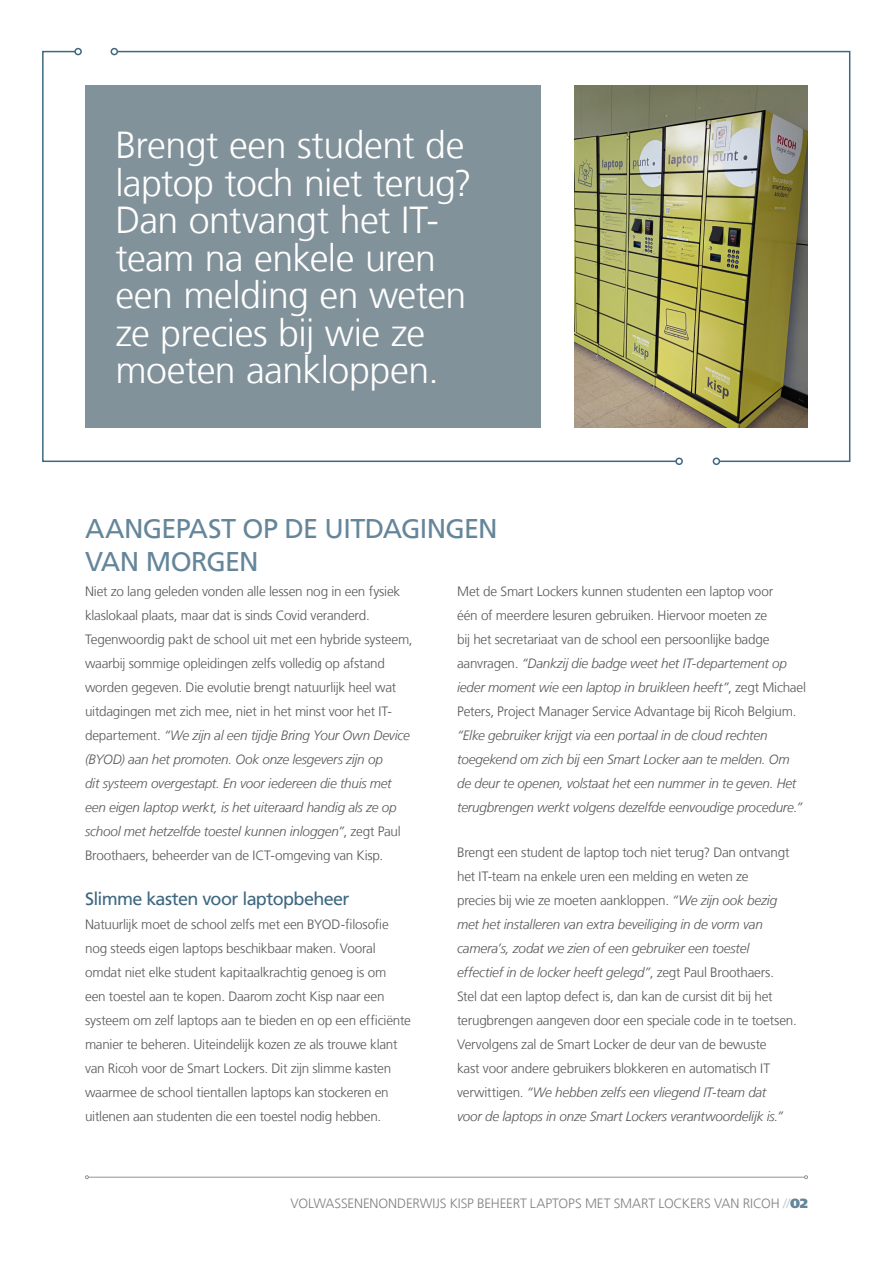
<style>
.page{position:relative;width:893px;height:1263px;background:#fff}
.page>*{position:absolute;margin:0;border:0;box-sizing:border-box;transform-origin:0 0}
.t1{font:300 37.5px/37.5px "Frutiger LT";letter-spacing:-.015em;color:#fff}
.t2{font:27px/33px "Frutiger LT";letter-spacing:-.025em;color:#65869a}
.t3{font:18px "Frutiger LT";letter-spacing:-.035em;color:#3e6880}
.t4{font:300 13.5px/24px "Frutiger LT";letter-spacing:-.015em;color:#57585a}
.t5{font:italic 300 13.5px/24px "Frutiger LT";letter-spacing:-.015em;color:#57585a}
.t6{font:300 13.5px "Frutiger LT";letter-spacing:-.01em;color:#808285}
.s1{font-style:italic}
.s2{color:#bac5cb}
.s3{font-weight:900;color:#65869a}
</style>
<div class="page">
<svg style="left:42px;top:50px;width:74px;height:413px"></svg>
<div style="left:74px;top:48px;width:8px;height:7px;border:2px solid #3e6880;border-radius:50%"></div>
<div style="left:675px;top:458px;width:8px;height:7px;border:2px solid #3e6880;border-radius:50%"></div>
<svg style="left:116px;top:50px;width:735px;height:413px"></svg>
<div style="left:713px;top:458px;width:7px;height:7px;border:2px solid #3e6880;border-radius:50%"></div>
<div style="left:111px;top:48px;width:7px;height:7px;border:2px solid #3e6880;border-radius:50%"></div>
<div style="left:85px;top:85px;width:455px;height:343px;background:#82929a"></div>
<hr style="left:88px;top:1177px;width:716px;height:1px;background:#808285">
<svg style="left:85px;top:1175px;width:4px;height:4px"></svg>
<svg style="left:804px;top:1175px;width:4px;height:4px"></svg>
<h1 class="t1" style="left:115px;top:127px;width:358px">Brengt een student de laptop toch niet terug?<br>Dan ontvangt het IT&shy;team na enkele uren een melding en weten ze precies bij wie ze moeten aankloppen.</h1>
<h2 class="t2" style="left:85px;top:512px;width:414px">AANGEPAST OP DE UITDAGINGEN<br>VAN MORGEN</h2>
<p class="t4" style="left:457px;top:579px;width:350px">Met de Smart Lockers kunnen studenten een laptop voor<br>één of meerdere lesuren gebruiken. Hiervoor moeten ze<br>bij het secretariaat van de school een persoonlijke badge aanvragen. <span class="s1">“Dankzij die badge weet het IT-departement op ieder moment wie een laptop in bruikleen heeft”</span>, zegt Michael Peters, Project Manager Service Advantage bij Ricoh Belgium.</p>
<p class="t5" style="left:457px;top:723px;width:347px">“Elke gebruiker krijgt via een portaal in de cloud rechten toegekend om zich bij een Smart Locker aan te melden. Om de deur te openen, volstaat het een nummer in te geven. Het terugbrengen werkt volgens dezelfde eenvoudige procedure.”</p>
<p class="t4" style="left:457px;top:840px;width:341px">Brengt een student de laptop toch niet terug? Dan ontvangt het IT-team na enkele uren een melding en weten ze<br>precies bij wie ze moeten aankloppen. <span class="s1">“We zijn ook bezig met het installeren van extra beveiliging in de vorm van camera’s, zodat we zien of een gebruiker een toestel effectief in de locker heeft gelegd”</span>, zegt Paul Broothaers.<br>Stel dat een laptop defect is, dan kan de cursist dit bij het terugbrengen aangeven door een speciale code in te toetsen.<br>Vervolgens zal de Smart Locker de deur van de bewuste<br>kast voor andere gebruikers blokkeren en automatisch IT verwittigen. <span class="s1">“We hebben zelfs een vliegend IT-team dat<br>voor de laptops in onze Smart Lockers verantwoordelijk is.”</span></p>
<p class="t4" style="left:85px;top:579px;width:329px">Niet zo lang geleden vonden alle lessen nog in een fysiek klaslokaal plaats, maar dat is sinds Covid veranderd.<br>Tegenwoordig pakt de school uit met een hybride systeem, waarbij sommige opleidingen zelfs volledig op afstand worden gegeven. Die evolutie brengt natuurlijk heel wat uitdagingen met zich mee, niet in het minst voor het IT&shy;departement. <span class="s1">“We zijn al een tijdje Bring Your Own Device (BYOD) aan het promoten. Ook onze lesgevers zijn op<br>dit systeem overgestapt. En voor iedereen die thuis met een eigen laptop werkt, is het uiteraard handig als ze op school met hetzelfde toestel kunnen inloggen”</span>, zegt Paul Broothaers, beheerder van de ICT-omgeving van Kisp.</p>
<h3 class="t3" style="left:85px;top:888px;width:266px">Slimme kasten voor laptopbeheer</h3>
<p class="t4" style="left:85px;top:912px;width:327px">Natuurlijk moet de school zelfs met een BYOD-filosofie nog steeds eigen laptops beschikbaar maken. Vooral omdat niet elke student kapitaalkrachtig genoeg is om<br>een toestel aan te kopen. Daarom zocht Kisp naar een systeem om zelf laptops aan te bieden en op een efficiënte manier te beheren. Uiteindelijk kozen ze als trouwe klant van Ricoh voor de Smart Lockers. Dit zijn slimme kasten waarmee de school tientallen laptops kan stockeren en uitlenen aan studenten die een toestel nodig hebben.</p>
<p class="t6" style="left:290px;top:1195px;width:519px">VOLWASSENENONDERWIJS KISP BEHEERT LAPTOPS MET SMART LOCKERS VAN RICOH <span class="s2">//</span><span class="s3">02</span></p>
</div>
